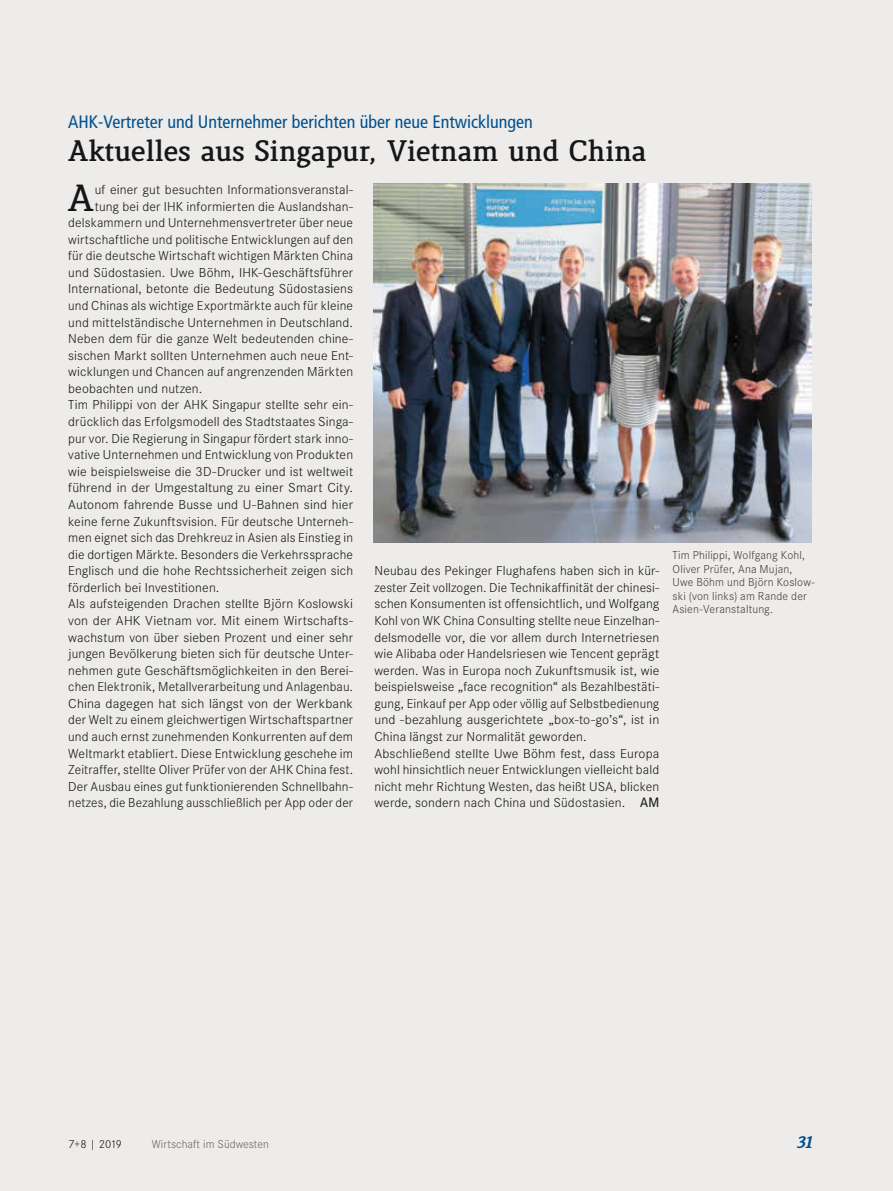
<style>
.page{position:relative;width:893px;height:1191px;background:#edecea}
.page>*{position:absolute;margin:0;border:0;box-sizing:border-box;transform-origin:0 0}
.t1{font:700 36.3px "Lenga";color:#151616}
.t2{font:800 28.5px "Lenga";color:#151616}
.t3{font:condensed 18px "Frutiger";color:#00508f}
.t4{font:italic 900 16.5px "Lenga";color:#00508f}
.t5{font:300 13.5px/16.5px "Corporate S";letter-spacing:.01em;color:#151616}
.t6{font:300 13.5px "Corporate S";letter-spacing:.01em;color:#151616;scale:1.05 1}
.t7{font:300 13.5px "Corporate S";letter-spacing:.01em;color:#151616;scale:1.04 1}
.t8{font:300 13.5px "Corporate S";letter-spacing:.01em;color:#151616;scale:1.06 1}
.t9{font:300 12px/13.5px "Corporate S";letter-spacing:.015em;color:#40403f}
.t10{font:300 12px "Corporate S";color:#686867}
.t11{font:300 12px "Corporate S";color:#151616}
.s1{font-family:"Frutiger";font-weight:400;font-stretch:condensed}
</style>
<div class="page">
<img style="left:374px;top:184px;width:438px;height:358px">
<h3 class="t3" style="left:68px;top:111px;width:466px">AHK-Vertreter und Unternehmer berichten über neue Entwicklungen</h3>
<h2 class="t2" style="left:68px;top:137px;width:580px">Aktuelles aus Singapur, Vietnam und China</h2>
<h1 class="t1" style="left:68px;top:178px;width:28px">A</h1>
<p class="t5" style="left:95px;top:181px;width:260px">uf einer gut besuchten Informationsveranstal-</p>
<p class="t5" style="left:95px;top:198px;width:260px">tung bei der IHK informierten die Auslandshan-</p>
<p class="t5" style="left:68px;top:214px;width:286px">delskammern und Unternehmensvertreter über neue</p>
<p class="t5" style="left:68px;top:231px;width:286px">wirtschaftliche und politische Entwicklungen auf den</p>
<p class="t5" style="left:68px;top:248px;width:286px">für die deutsche Wirtschaft wichtigen Märkten China</p>
<p class="t5" style="left:68px;top:264px;width:286px">und Südostasien. Uwe Böhm, IHK-Geschäftsführer</p>
<p class="t5" style="left:68px;top:281px;width:286px">International, betonte die Bedeutung Südostasiens</p>
<p class="t5" style="left:68px;top:297px;width:286px">und Chinas als wichtige Exportmärkte auch für kleine</p>
<p class="t5" style="left:68px;top:314px;width:286px">und mittelständische Unternehmen in Deutschland.</p>
<p class="t5" style="left:68px;top:330px;width:286px">Neben dem für die ganze Welt bedeutenden chine-</p>
<p class="t5" style="left:68px;top:347px;width:286px">sischen Markt sollten Unternehmen auch neue Ent-</p>
<p class="t5" style="left:68px;top:364px;width:286px">wicklungen und Chancen auf angrenzenden Märkten</p>
<p class="t5" style="left:68px;top:380px;width:136px">beobachten und nutzen.</p>
<p class="t5" style="left:68px;top:397px;width:286px">Tim Philippi von der AHK Singapur stellte sehr ein-</p>
<p class="t5" style="left:68px;top:413px;width:286px">drücklich das Erfolgsmodell des Stadtstaates Singa-</p>
<p class="t5" style="left:68px;top:430px;width:286px">pur vor. Die Regierung in Singapur fördert stark inno-</p>
<p class="t5" style="left:68px;top:446px;width:286px">vative Unternehmen und Entwicklung von Produkten</p>
<p class="t5" style="left:68px;top:463px;width:286px">wie beispielsweise die 3D-Drucker und ist weltweit</p>
<p class="t6" style="left:68px;top:480px;width:273px">führend in der Umgestaltung zu einer Smart City.</p>
<p class="t6" style="left:68px;top:497px;width:273px">Autonom fahrende Busse und U-Bahnen sind hier</p>
<p class="t5" style="left:68px;top:513px;width:286px">keine ferne Zukunftsvision. Für deutsche Unterneh-</p>
<p class="t5" style="left:68px;top:529px;width:286px">men eignet sich das Drehkreuz in Asien als Einstieg in</p>
<p class="t5" style="left:68px;top:546px;width:286px">die dortigen Märkte. Besonders die Verkehrssprache</p>
<p class="t5" style="left:68px;top:562px;width:286px">Englisch und die hohe Rechtssicherheit zeigen sich</p>
<p class="t5" style="left:68px;top:579px;width:153px">förderlich bei Investitionen.</p>
<p class="t7" style="left:68px;top:596px;width:275px">Als aufsteigenden Drachen stellte Björn Koslowski</p>
<p class="t6" style="left:68px;top:613px;width:273px">von der AHK Vietnam vor. Mit einem Wirtschafts-</p>
<p class="t5" style="left:68px;top:629px;width:286px">wachstum von über sieben Prozent und einer sehr</p>
<p class="t5" style="left:68px;top:645px;width:286px">jungen Bevölkerung bieten sich für deutsche Unter-</p>
<p class="t5" style="left:68px;top:662px;width:286px">nehmen gute Geschäftsmöglichkeiten in den Berei-</p>
<p class="t5" style="left:68px;top:678px;width:286px">chen Elektronik, Metallverarbeitung und Anlagenbau.</p>
<p class="t8" style="left:68px;top:696px;width:270px">China dagegen hat sich längst von der Werkbank</p>
<p class="t5" style="left:68px;top:712px;width:286px">der Welt zu einem gleichwertigen Wirtschaftspartner</p>
<p class="t5" style="left:68px;top:728px;width:286px">und auch ernst zunehmenden Konkurrenten auf dem</p>
<p class="t5" style="left:68px;top:745px;width:286px">Weltmarkt etabliert. Diese Entwicklung geschehe im</p>
<p class="t5" style="left:68px;top:761px;width:286px">Zeitraffer, stellte Oliver Prüfer von der AHK China fest.</p>
<p class="t5" style="left:68px;top:778px;width:286px">Der Ausbau eines gut funktionierenden Schnellbahn-</p>
<p class="t5" style="left:68px;top:794px;width:286px">netzes, die Bezahlung ausschließlich per App oder der</p>
<p class="t5" style="left:374px;top:562px;width:286px">Neubau des Pekinger Flughafens haben sich in kür&shy;zester Zeit vollzogen. Die Technikaffinität der chinesi&shy;schen Konsumenten ist offensichtlich, und Wolfgang Kohl von WK China Consulting stellte neue Einzelhan&shy;delsmodelle vor, die vor allem durch Internetriesen wie Alibaba oder Handelsriesen wie Tencent geprägt werden. Was in Europa noch Zukunftsmusik ist, wie beispielsweise „face recognition“ als Bezahlbestäti&shy;gung, Einkauf per App oder völlig auf Selbstbedienung und -bezahlung ausgerichtete „box-to-go’s“, ist in China längst zur Normalität geworden.<br>Abschließend stellte Uwe Böhm fest, dass Europa wohl hinsichtlich neuer Entwicklungen vielleicht bald nicht mehr Richtung Westen, das heißt USA, blicken werde, sondern nach China und Südostasien. <span class="s1">AM</span></p>
<p class="t9" style="left:672px;top:549px;width:144px">Tim Philippi, Wolfgang Kohl,<br>Oliver Prüfer, Ana Mujan,<br>Uwe Böhm und Björn Koslow&shy;ski (von links) am Rande der<br>Asien-Veranstaltung.</p>
<p class="t11" style="left:68px;top:1137px;width:56px">7+8 | 2019</p>
<p class="t10" style="left:152px;top:1137px;width:119px">Wirtschaft im Südwesten</p>
<p class="t4" style="left:796px;top:1134px;width:17px">31</p>
</div>
